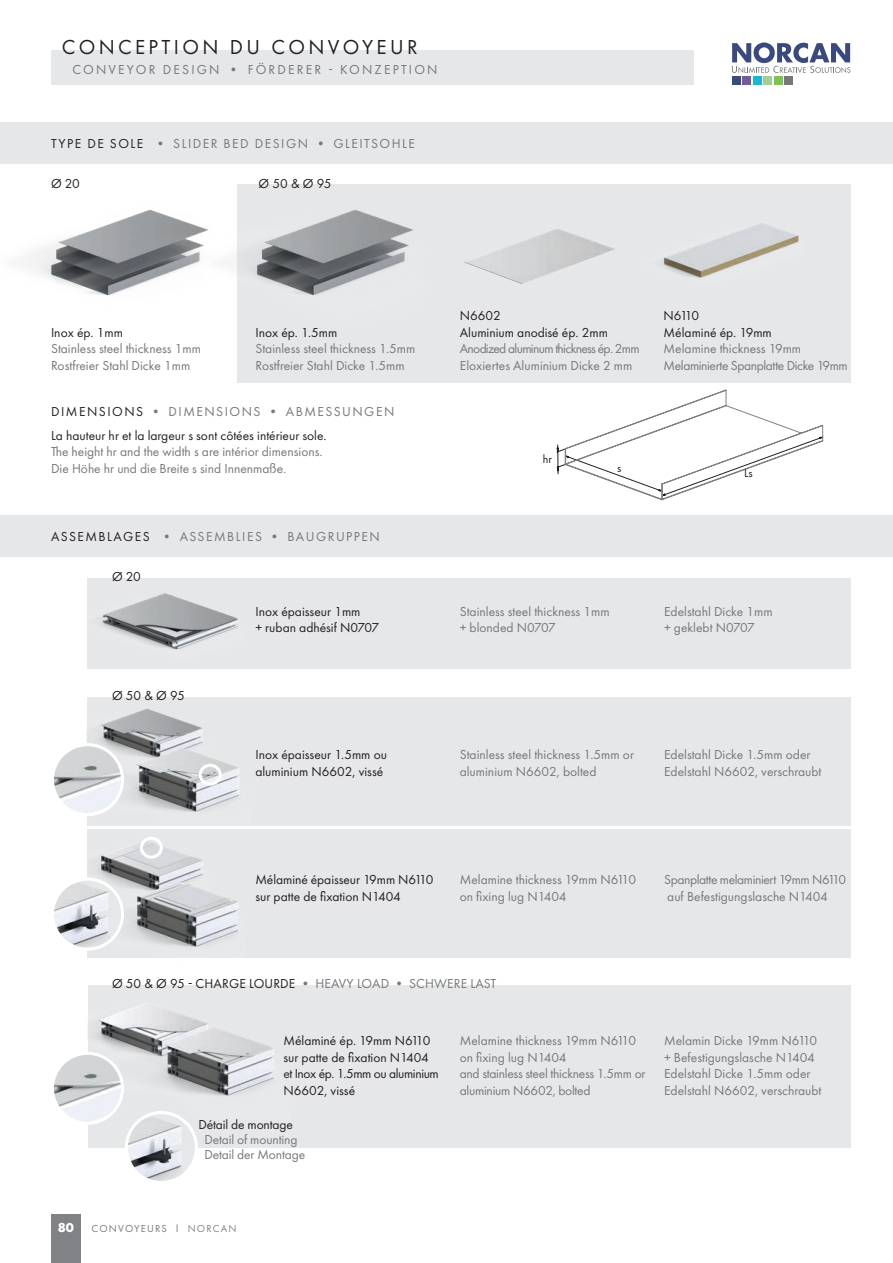
<style>
.page{position:relative;width:893px;height:1263px;background:#fff}
.page>*{position:absolute;margin:0;border:0;box-sizing:border-box;transform-origin:0 0}
.t1{font:21px "Futura PT";letter-spacing:.16em;color:#231f20}
.t2{font:13.5px/16.5px "Futura PT";color:#76787b}
.t3{font:13.5px/16.5px "Futura PT";color:#231f20}
.t4{font:13.5px/16.5px "Futura PT";letter-spacing:-.03em;color:#76787b}
.t5{font:13.5px "Futura PT";letter-spacing:.11em;color:#76787b}
.t6{font:13.5px/16.5px "Futura PT";letter-spacing:-.02em;color:#76787b}
.t7{font:13.5px/16.5px "Futura PT";letter-spacing:-.05em;color:#76787b}
.t8{font:13.5px "Futura PT";letter-spacing:.16em;color:#76787b}
.t9{font:700 13.5px "Futura PT";color:#fff}
.t10{font:12px "Futura PT";color:#231f20}
.t11{font:10.5px "Futura PT";letter-spacing:.11em;color:#76787b}
.t12{font:10.5px "Futura PT";letter-spacing:.11em;color:#808285}
.s1{color:#231f20}
</style>
<div class="page">
<div style="left:51px;top:51px;width:643px;height:34px;background:#e6e7e9"></div>
<svg style="left:732px;top:43px;width:118px;height:30px"></svg>
<div style="left:732px;top:76px;width:9px;height:9px;background:#3a497f"></div>
<div style="left:742px;top:76px;width:9px;height:9px;background:#715c9d"></div>
<div style="left:753px;top:76px;width:9px;height:9px;background:#1cb8d3"></div>
<div style="left:763px;top:76px;width:9px;height:9px;background:#a6cd94"></div>
<div style="left:774px;top:76px;width:9px;height:9px;background:#7ec451"></div>
<div style="left:784px;top:76px;width:9px;height:9px;background:#76787b"></div>
<div style="left:0;top:122px;width:893px;height:42px;background:#e6e7e9"></div>
<div style="left:237px;top:184px;width:613px;height:199px;background:#e6e7e9"></div>
<div style="left:88px;top:984px;width:762px;height:163px;background:#e6e7e9"></div>
<div style="left:87px;top:697px;width:763px;height:128px;background:#e6e7e9"></div>
<div style="left:87px;top:578px;width:763px;height:91px;background:#e6e7e9"></div>
<div style="left:87px;top:829px;width:763px;height:129px;background:#e6e7e9"></div>
<div style="left:0;top:515px;width:893px;height:42px;background:#e6e7e9"></div>
<img style="left:17px;top:218px;width:108px;height:78px">
<img style="left:125px;top:209px;width:288px;height:87px">
<img style="left:464px;top:229px;width:147px;height:55px">
<img style="left:611px;top:223px;width:188px;height:55px">
<img style="left:88px;top:984px;width:122px;height:89px">
<img style="left:101px;top:709px;width:95px;height:17px">
<img style="left:101px;top:593px;width:137px;height:57px">
<img style="left:88px;top:825px;width:121px;height:39px">
<img style="left:120px;top:1006px;width:154px;height:113px">
<img style="left:98px;top:726px;width:141px;height:89px">
<img style="left:87px;top:864px;width:151px;height:87px">
<img style="left:53px;top:745px;width:70px;height:70px;border-radius:35px">
<div style="left:51px;top:743px;width:73px;height:73px;border:3px solid #fff;border-radius:50%"></div>
<img style="left:53px;top:879px;width:70px;height:70px;border-radius:35px">
<div style="left:51px;top:878px;width:73px;height:72px;border:3px solid #fff;border-radius:50%"></div>
<div style="left:140px;top:837px;width:23px;height:22px;border:3px solid #fff;border-radius:50%"></div>
<div style="left:199px;top:764px;width:23px;height:22px;border:3px solid #fff;border-radius:50%"></div>
<img style="left:126px;top:1112px;width:70px;height:70px;border-radius:35px">
<div style="left:125px;top:1111px;width:73px;height:73px;border:3px solid #fff;border-radius:50%"></div>
<img style="left:53px;top:1053px;width:70px;height:70px;border-radius:35px">
<div style="left:51px;top:1052px;width:73px;height:73px;border:3px solid #fff;border-radius:50%"></div>
<svg style="left:557px;top:390px;width:266px;height:110px"></svg>
<div style="left:51px;top:1214px;width:30px;height:49px;background:#808285"></div>
<h1 class="t1" style="left:62px;top:34px;width:357px">CONCEPTION DU CONVOYEUR</h1>
<p class="t8" style="left:72px;top:61px;width:367px">CONVEYOR DESIGN • FÖRDERER - KONZEPTION</p>
<p class="t5" style="left:51px;top:135px;width:365px"><span class="s1">TYPE DE SOLE</span> • SLIDER BED DESIGN • GLEITSOHLE</p>
<p class="t3" style="left:51px;top:175px;width:30px">Ø 20</p>
<p class="t3" style="left:259px;top:175px;width:74px">Ø 50 &amp; Ø 95</p>
<p class="t3" style="left:51px;top:324px;width:73px">Inox ép. 1mm</p>
<p class="t2" style="left:51px;top:340px;width:151px">Stainless steel thickness 1mm<br>Rostfreier Stahl Dicke 1mm</p>
<p class="t3" style="left:255px;top:324px;width:84px">Inox ép. 1.5mm</p>
<p class="t2" style="left:255px;top:341px;width:162px">Stainless steel thickness 1.5mm<br>Rostfreier Stahl Dicke 1.5mm</p>
<p class="t5" style="left:51px;top:403px;width:345px"><span class="s1">DIMENSIONS</span> • DIMENSIONS • ABMESSUNGEN</p>
<p class="t3" style="left:51px;top:427px;width:277px">La hauteur hr et la largeur s sont côtées intérieur sole.</p>
<p class="t2" style="left:51px;top:443px;width:273px">The height hr and the width s are intérior dimensions.<br>Die Höhe hr und die Breite s sind Innenmaße.</p>
<p class="t5" style="left:51px;top:528px;width:330px"><span class="s1">ASSEMBLAGES</span> • ASSEMBLIES • BAUGRUPPEN</p>
<p class="t3" style="left:112px;top:568px;width:30px">Ø 20</p>
<p class="t3" style="left:112px;top:687px;width:74px">Ø 50 &amp; Ø 95</p>
<p class="t3" style="left:255px;top:603px;width:125px">Inox épaisseur 1mm<br>+ ruban adhésif N0707</p>
<p class="t3" style="left:255px;top:746px;width:133px">Inox épaisseur 1.5mm ou aluminium N6602, vissé</p>
<p class="t3" style="left:460px;top:308px;width:150px">N6602<br>Aluminium anodisé ép. 2mm</p>
<p class="t7" style="left:460px;top:341px;width:181px">Anodized aluminum thickness ép. 2mm<br>Eloxiertes Aluminium Dicke 2 mm</p>
<p class="t3" style="left:664px;top:308px;width:110px">N6110<br>Mélaminé ép. 19mm</p>
<p class="t4" style="left:664px;top:341px;width:186px">Melamine thickness 19mm<br>Melaminierte Spanplatte Dicke 19mm</p>
<p class="t10" style="left:543px;top:451px;width:11px">hr</p>
<p class="t10" style="left:617px;top:461px;width:6px">s</p>
<p class="t10" style="left:744px;top:466px;width:10px">Ls</p>
<p class="t2" style="left:460px;top:603px;width:151px">Stainless steel thickness 1mm + blonded N0707</p>
<p class="t2" style="left:664px;top:603px;width:110px">Edelstahl Dicke 1mm + geklebt N0707</p>
<p class="t2" style="left:460px;top:746px;width:176px">Stainless steel thickness 1.5mm or aluminium N6602, bolted</p>
<p class="t2" style="left:664px;top:746px;width:159px">Edelstahl Dicke 1.5mm oder<br>Edelstahl N6602, verschraubt</p>
<p class="t3" style="left:255px;top:871px;width:180px">Mélaminé épaisseur 19mm N6110 sur patte de fixation N1404</p>
<p class="t2" style="left:460px;top:871px;width:178px">Melamine thickness 19mm N6110 on fixing lug N1404</p>
<p class="t4" style="left:664px;top:871px;width:183px">Spanplatte melaminiert 19mm N6110 auf Befestigungslasche N1404</p>
<p class="t2" style="left:112px;top:975px;width:386px"><span class="s1">Ø 50 &amp; Ø 95 - CHARGE LOURDE</span> • HEAVY LOAD • SCHWERE LAST</p>
<p class="t3" style="left:283px;top:1032px;width:157px">Mélaminé ép. 19mm N6110 sur patte de fixation N1404 et Inox ép. 1.5mm ou aluminium<br>N6602, vissé</p>
<p class="t6" style="left:460px;top:1032px;width:187px">Melamine thickness 19mm N6110 on fixing lug N1404<br>and stainless steel thickness 1.5mm or aluminium N6602, bolted</p>
<p class="t3" style="left:198px;top:1116px;width:96px">Détail de montage</p>
<p class="t2" style="left:204px;top:1132px;width:102px;line-height:15px">Detail of mounting<br>Detail der Montage</p>
<p class="t2" style="left:664px;top:1032px;width:159px">Melamin Dicke 19mm N6110 + Befestigungslasche N1404<br>Edelstahl Dicke 1.5mm oder<br>Edelstahl N6602, verschraubt</p>
<p class="t9" style="left:58px;top:1219px;width:18px">80</p>
<p class="t11" style="left:91px;top:1222px;width:77px">CONVOYEURS</p>
<p class="t12" style="left:188px;top:1222px;width:50px">NORCAN</p>
</div>
